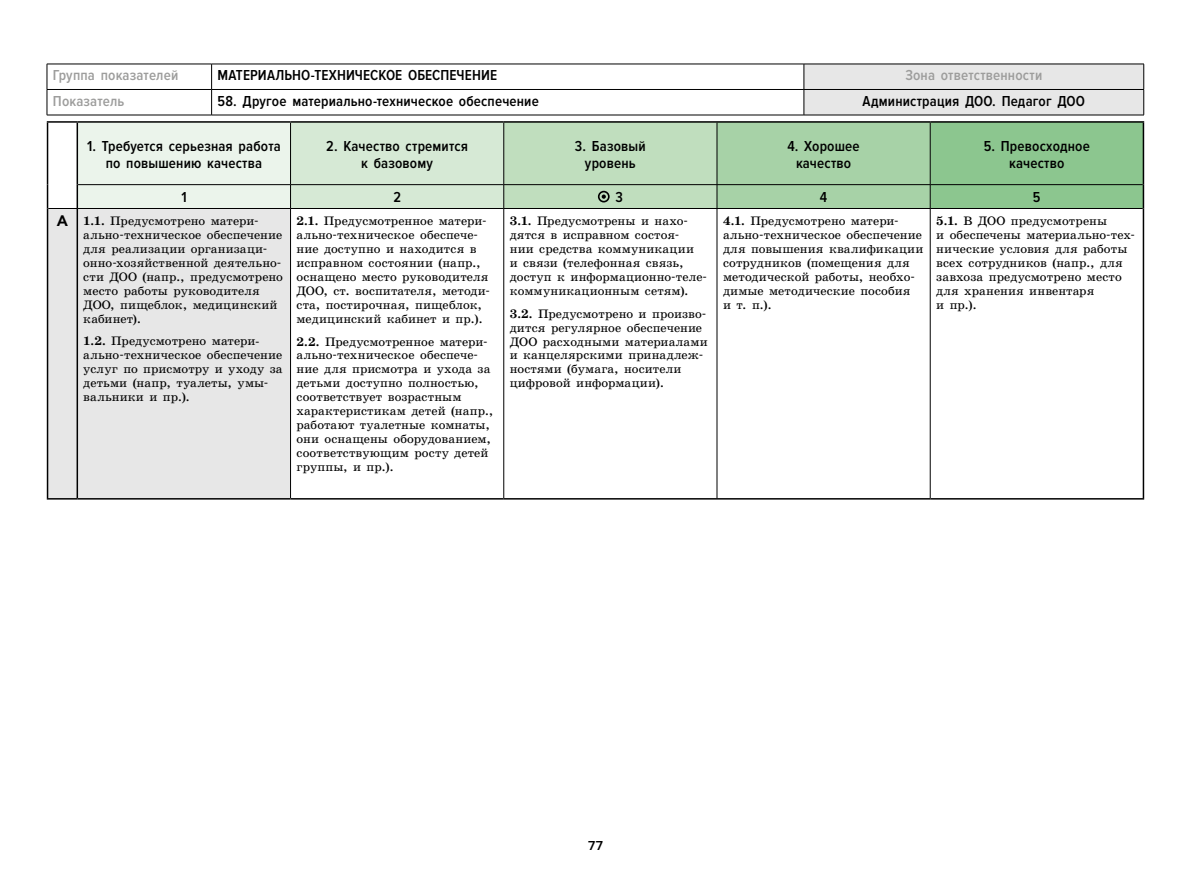
<style>
.page{position:relative;width:1191px;height:893px;background:#fff}
.page>*{position:absolute;margin:0;border:0;box-sizing:border-box;transform-origin:0 0}
.t1{font:600 15px/17px "Proxima Nova Cond";letter-spacing:.01em;color:#000;text-align:center}
.t2{font:600 15px "Proxima Nova Cond";letter-spacing:.01em;color:#9d9d9c}
.t3{font:600 13.5px "Proxima Nova";color:#000}
.t4{font:12.45px/14px "School Book C San Pin";letter-spacing:.005em;color:#000}
.s1{font-family:"Textbook New";font-weight:700;font-size:15.3px}
.s2{font-weight:700}
</style>
<div class="page">
<hr style="left:47px;top:64px;width:165px;height:1px;background:#000">
<hr style="left:212px;top:64px;width:592px;height:1px;background:#000">
<hr style="left:47px;top:89px;width:165px;height:1px;background:#000">
<svg style="left:47px;top:64px;width:1px;height:51px"></svg>
<hr style="left:212px;top:89px;width:592px;height:1px;background:#000">
<svg style="left:211px;top:64px;width:1px;height:51px"></svg>
<div style="left:803px;top:64px;width:341px;height:51px;background:#e7e7e7"></div>
<hr style="left:47px;top:115px;width:165px;height:1px;background:#000">
<hr style="left:212px;top:115px;width:592px;height:1px;background:#000">
<hr style="left:804px;top:115px;width:340px;height:1px;background:#000">
<div style="left:48px;top:209px;width:242px;height:289px;background:#e7e7e7"></div>
<hr style="left:290px;top:209px;width:1px;height:289px;background:#000">
<hr style="left:503px;top:209px;width:1px;height:289px;background:#000">
<hr style="left:716px;top:209px;width:1px;height:289px;background:#000">
<hr style="left:930px;top:209px;width:1px;height:289px;background:#000">
<hr style="left:77px;top:121px;width:213px;height:2px;background:#000">
<hr style="left:290px;top:121px;width:214px;height:2px;background:#000">
<hr style="left:504px;top:121px;width:213px;height:2px;background:#000">
<hr style="left:717px;top:121px;width:213px;height:2px;background:#000">
<hr style="left:930px;top:121px;width:214px;height:2px;background:#000">
<hr style="left:1142px;top:123px;width:2px;height:62px;background:#000">
<hr style="left:1142px;top:185px;width:2px;height:23px;background:#000">
<hr style="left:47px;top:208px;width:1px;height:290px;background:#000">
<hr style="left:77px;top:209px;width:1px;height:289px;background:#000">
<hr style="left:1142px;top:208px;width:2px;height:290px;background:#000">
<hr style="left:47px;top:498px;width:30px;height:2px;background:#000">
<hr style="left:77px;top:498px;width:213px;height:2px;background:#000">
<hr style="left:290px;top:498px;width:214px;height:2px;background:#000">
<hr style="left:504px;top:498px;width:213px;height:2px;background:#000">
<hr style="left:717px;top:498px;width:213px;height:2px;background:#000">
<hr style="left:930px;top:498px;width:214px;height:2px;background:#000">
<hr style="left:47px;top:121px;width:30px;height:2px;background:#000">
<svg style="left:47px;top:122px;width:1096px;height:87px"></svg>
<p class="t2" style="left:53px;top:67px;width:127px">Группа показателей</p>
<p class="t1" style="left:218px;top:67px;width:281px">МАТЕРИАЛЬНО-ТЕХНИЧЕСКОЕ ОБЕСПЕЧЕНИЕ</p>
<p class="t2" style="left:905px;top:67px;width:138px">Зона ответственности</p>
<p class="t2" style="left:53px;top:92px;width:73px">Показатель</p>
<p class="t1" style="left:218px;top:93px;width:323px">58. Другое материально-техническое обеспечение</p>
<p class="t1" style="left:862px;top:93px;width:224px">Администрация ДОО. Педагог ДОО</p>
<p class="t1" style="left:87px;top:138px;width:195px">1. Требуется серьезная работа по повышению качества</p>
<p class="t1" style="left:326px;top:138px;width:143px">2. Качество стремится к базовому</p>
<p class="t1" style="left:575px;top:138px;width:72px">3. Базовый уровень</p>
<p class="t1" style="left:787px;top:138px;width:74px">4. Хорошее качество</p>
<p class="t1" style="left:983px;top:138px;width:107px">5. Превосходное качество</p>
<p class="t1" style="left:182px;top:189px;width:7px">1</p>
<p class="t1" style="left:393px;top:189px;width:9px">2</p>
<p class="t1" style="left:615px;top:189px;width:9px">3</p>
<p class="t1" style="left:820px;top:189px;width:9px">4</p>
<p class="t1" style="left:1032px;top:189px;width:9px">5</p>
<p class="t4" style="left:83px;top:214px;width:201px;text-indent:-26px"><span class="s1">А</span> <span class="s2">1.1.</span> Предусмотрено матери&shy;ально-техническое обеспечение для реализации организаци&shy;онно-хозяйственной деятельно&shy;сти ДОО (напр. , предусмотрено место работы руководителя<br>ДОО, пищеблок, медицинский кабинет).</p>
<p class="t4" style="left:83px;top:334px;width:201px"><span class="s2">1.2.</span> Предусмотрено матери&shy;ально-техническое обеспечение услуг по присмотру и уходу за детьми (напр, туалеты, умы&shy;вальники и пр.).</p>
<p class="t4" style="left:723px;top:214px;width:202px"><span class="s2">4.1.</span> Предусмотрено матери&shy;ально-техническое обеспечение для повышения квалификации сотрудников (помещения для методической работы, необхо&shy;димые методические пособия<br>и т. п.).</p>
<p class="t4" style="left:936px;top:214px;width:200px"><span class="s2">5.1.</span> В ДОО предусмотрены<br>и обеспечены материально-тех&shy;нические условия для работы всех сотрудников (напр. , для завхоза предусмотрено место для хранения инвентаря<br>и пр.).</p>
<p class="t4" style="left:510px;top:214px;width:199px"><span class="s2">3.1.</span> Предусмотрены и нахо&shy;дятся в исправном состоя-<br>нии средства коммуникации<br>и связи (телефонная связь, доступ к информационно-теле&shy;коммуникационным сетям).</p>
<p class="t4" style="left:510px;top:307px;width:200px"><span class="s2">3.2.</span> Предусмотрено и произво&shy;дится регулярное обеспечение<br>ДОО расходными материалами и канцелярскими принадлеж&shy;ностями (бумага, носители цифровой информации).</p>
<p class="t4" style="left:296px;top:214px;width:195px"><span class="s2">2.1.</span> Предусмотренное матери&shy;ально-техническое обеспече&shy;ние доступно и находится в исправном состоянии (напр. , оснащено место руководителя<br>ДОО, ст. воспитателя, методи&shy;ста, постирочная, пищеблок, медицинский кабинет и пр.).</p>
<p class="t4" style="left:296px;top:334px;width:198px"><span class="s2">2.2.</span> Предусмотренное матери&shy;ально-техническое обеспече&shy;ние для присмотра и ухода за детьми доступно полностью, соответствует возрастным характеристикам детей (напр. , работают туалетные комнаты, они оснащены оборудованием, соответствующим росту детей группы, и пр.).</p>
<p class="t3" style="left:588px;top:838px;width:16px">77</p>
</div>
